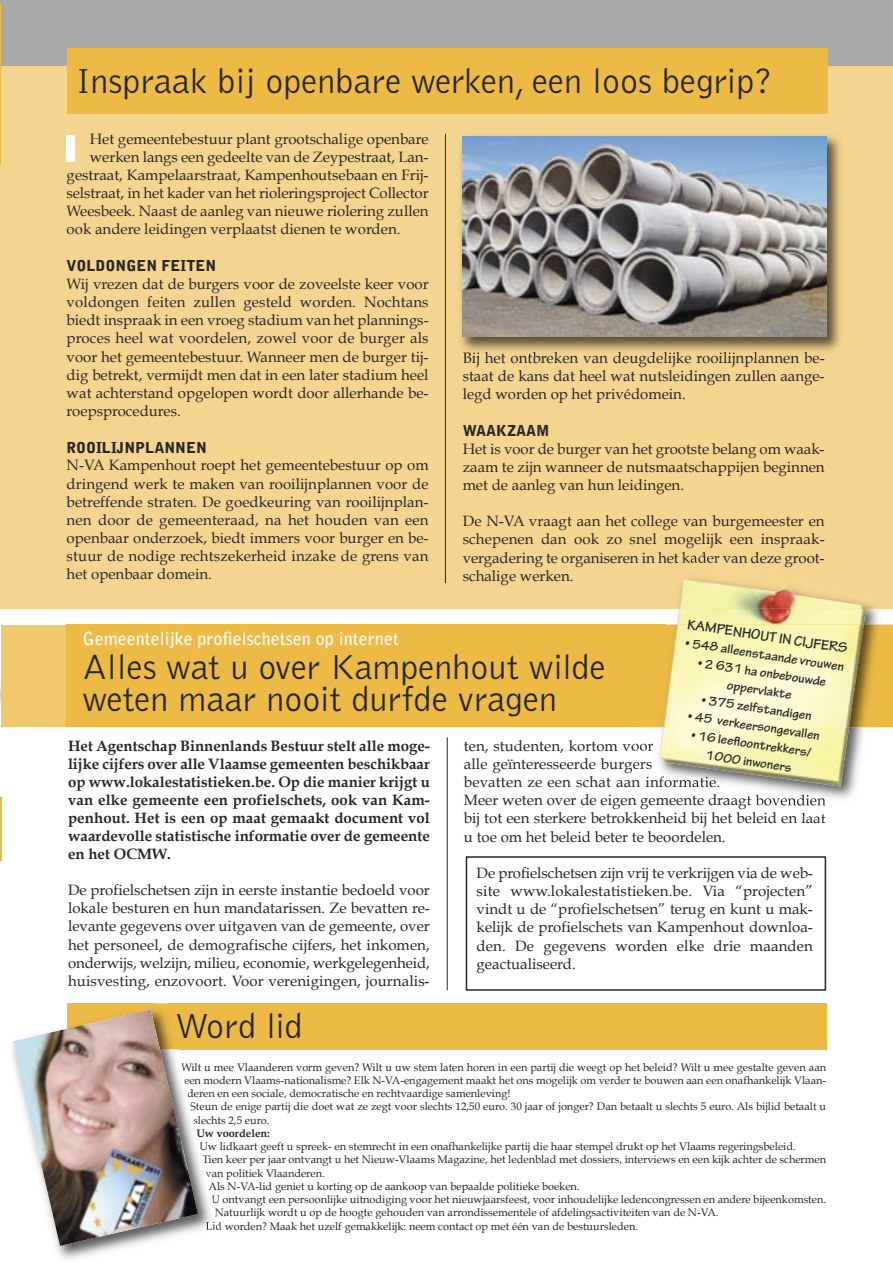
<style>
.page{position:relative;width:893px;height:1263px;background:#fff}
.page>*{position:absolute;margin:0;border:0;box-sizing:border-box;transform-origin:0 0}
.t1{font:300 36px/31.5px "Bell Gothic Std";color:#272627}
.t2{font:700 18px "Bell Gothic Std";color:#fff}
.t3{font:15px/18.1px "Book Antiqua";color:#272627;text-align:justify}
.t4{font:700 15px/18px "Book Antiqua";color:#272627;text-align:justify}
.t5{font:900 15px "Bell Gothic Std";color:#272627}
.t6{font:700 15px "Tekton Pro";color:#272627}
.t7{font:700 13.5px/18px "Tekton Pro";color:#272627;text-align:center}
.t8{font:10.95px "Book Antiqua";color:#272627}
.t9{font:700 10.95px "Book Antiqua";color:#272627}
</style>
<div class="page">
<div style="left:67px;top:1003px;width:759px;height:45px;background:#edba46"></div>
<img style="left:0;top:687px;width:2px;height:141px">
<div style="left:0;top:0;width:893px;height:67px;background:#a9a8a9"></div>
<div style="left:0;top:67px;width:893px;height:542px;background:#f4d590"></div>
<div style="left:67px;top:49px;width:760px;height:65px;background:#edba46"></div>
<hr style="left:0;top:797px;width:1px;height:64px;background:#edba46">
<div style="left:1px;top:625px;width:163px;height:102px;background:#f0c86b"></div>
<div style="left:67px;top:625px;width:826px;height:102px;background:#edba46"></div>
<hr style="left:447px;top:737px;width:1px;height:253px;background:#272627">
<hr style="left:445px;top:134px;width:1px;height:449px;background:#272627">
<div style="left:66px;top:136px;width:9px;height:26px;background:#fff"></div>
<img style="left:460px;top:135px;width:380px;height:222px">
<img style="left:463px;top:352px;width:37px;height:5px">
<img style="left:463px;top:137px;width:363px;height:200px">
<img style="left:866px;top:609px;width:27px;height:16px">
<img style="left:628px;top:727px;width:250px;height:95px">
<img style="left:678px;top:552px;width:197px;height:57px">
<img style="left:864px;top:625px;width:14px;height:97px">
<img style="left:677px;top:609px;width:189px;height:16px">
<img style="left:659px;top:727px;width:190px;height:60px">
<img style="left:679px;top:578px;width:187px;height:31px">
<img style="left:663px;top:625px;width:201px;height:102px">
<div style="left:466px;top:856px;width:360px;height:135px;border:2px solid #272627"></div>
<div style="left:67px;top:1011px;width:759px;height:38px;background:#edba46"></div>
<img style="left:12px;top:1047px;width:208px;height:212px">
<img style="left:154px;top:1003px;width:14px;height:1px">
<img style="left:218px;top:1222px;width:2px;height:8px">
<svg style="left:198px;top:1047px;width:20px;height:199px"></svg>
<img style="left:13px;top:1009px;width:185px;height:237px">
<h1 class="t1" style="left:76px;top:67px;width:698px">Inspraak bij openbare werken, een loos begrip?</h1>
<p class="t3" style="left:90px;top:130px;width:340px">Het gemeentebestuur plant grootschalige openbare</p>
<p class="t3" style="left:90px;top:148px;width:340px">werken langs een gedeelte van de Zeypestraat, Lan-</p>
<p class="t3" style="left:67px;top:166px;width:363px">gestraat, Kampelaarstraat, Kampenhoutsebaan en Frij-</p>
<p class="t3" style="left:67px;top:184px;width:363px">selstraat, in het kader van het rioleringsproject Collector</p>
<p class="t3" style="left:67px;top:202px;width:363px">Weesbeek. Naast de aanleg van nieuwe riolering zullen</p>
<p class="t3" style="left:67px;top:221px;width:335px">ook andere leidingen verplaatst dienen te worden.</p>
<p class="t5" style="left:67px;top:257px;width:151px">VOLDONGEN FEITEN</p>
<p class="t3" style="left:67px;top:275px;width:363px">Wij vrezen dat de burgers voor de zoveelste keer voor voldongen feiten zullen gesteld worden. Nochtans biedt inspraak in een vroeg stadium van het plannings&shy;proces heel wat voordelen, zowel voor de burger als voor het gemeentebestuur. Wanneer men de burger tij&shy;dig betrekt, vermijdt men dat in een later stadium heel wat achterstand opgelopen wordt door allerhande be&shy;roepsprocedures.</p>
<p class="t5" style="left:67px;top:439px;width:142px">ROOILIJNPLANNEN</p>
<p class="t3" style="left:67px;top:456px;width:363px">N-VA Kampenhout roept het gemeentebestuur op om dringend werk te maken van rooilijnplannen voor de betreffende straten. De goedkeuring van rooilijnplan&shy;nen door de gemeenteraad, na het houden van een openbaar onderzoek, biedt immers voor burger en be&shy;stuur de nodige rechtszekerheid inzake de grens van het openbaar domein.</p>
<p class="t3" style="left:463px;top:349px;width:363px">Bij het ontbreken van deugdelijke rooilijnplannen be&shy;staat de kans dat heel wat nutsleidingen zullen aange&shy;legd worden op het privédomein.</p>
<p class="t5" style="left:463px;top:422px;width:88px">WAAKZAAM</p>
<p class="t3" style="left:463px;top:440px;width:363px">Het is voor de burger van het grootste belang om waak&shy;zaam te zijn wanneer de nutsmaatschappijen beginnen met de aanleg van hun leidingen.</p>
<p class="t3" style="left:463px;top:512px;width:363px">De N-VA vraagt aan het college van burgemeester en schepenen dan ook zo snel mogelijk een inspraak&shy;vergadering te organiseren in het kader van deze groot&shy;schalige werken.</p>
<p class="t6" style="left:688px;top:619px;width:163px;rotate:9deg">KAMPENHOUT IN CIJFERS</p>
<p class="t2" style="left:83px;top:628px;width:318px">Gemeentelijke profielschetsen op internet</p>
<h1 class="t1" style="left:83px;top:653px;width:524px">Alles wat u over Kampenhout wilde weten maar nooit durfde vragen</h1>
<p class="t7" style="left:687px;top:634px;width:162px;rotate:9deg">• 548 alleenstaande vrouwen</p>
<p class="t7" style="left:699px;top:654px;width:131px;rotate:9deg">• 2 631 ha onbebouwde oppervlakte</p>
<p class="t7" style="left:703px;top:691px;width:113px;rotate:9deg">• 375 zelfstandigen</p>
<p class="t7" style="left:689px;top:707px;width:135px;rotate:9deg">• 45 verkeersongevallen</p>
<p class="t7" style="left:693px;top:726px;width:123px;rotate:9deg">• 16 leefl oontrekkers/<br>1000 inwoners</p>
<p class="t3" style="left:464px;top:737px;width:363px;text-align:left">ten, studenten, kortom voor<br>alle geïnteresseerde burgers<br>bevatten ze een schat aan informatie.<br>Meer weten over de eigen gemeente draagt bovendien bij tot een sterkere betrokkenheid bij het beleid en laat u toe om het beleid beter te beoordelen.</p>
<p class="t3" style="left:477px;top:864px;width:338px">De profielschetsen zijn vrij te verkrijgen via de web&shy;site www.lokalestatistieken.be. Via “projecten” vindt u de “profielschetsen” terug en kunt u mak&shy;kelijk de profielschets van Kampenhout downloa&shy;den. De gegevens worden elke drie maanden geactualiseerd.</p>
<p class="t4" style="left:68px;top:737px;width:363px">Het Agentschap Binnenlands Bestuur stelt alle moge&shy;lijke cijfers over alle Vlaamse gemeenten beschikbaar op www.lokalestatistieken.be. Op die manier krijgt u van elke gemeente een profielschets, ook van Kam&shy;penhout. Het is een op maat gemaakt document vol waardevolle statistische informatie over de gemeente en het OCMW.</p>
<p class="t3" style="left:68px;top:881px;width:363px">De profielschetsen zijn in eerste instantie bedoeld voor lokale besturen en hun mandatarissen. Ze bevatten re&shy;levante gegevens over uitgaven van de gemeente, over het personeel, de demografische cijfers, het inkomen, onderwijs, welzijn, milieu, economie, werkgelegenheid, huisvesting, enzovoort. Voor verenigingen, journalis-</p>
<h1 class="t1" style="left:175px;top:1012px;width:129px">Word lid</h1>
<p class="t8" style="left:181px;top:1060px;width:647px">Wilt u mee Vlaanderen vorm geven? Wilt u uw stem laten horen in een partij die weegt op het beleid? Wilt u mee gestalte geven aan</p>
<p class="t8" style="left:184px;top:1074px;width:644px">een modern Vlaams-nationalisme? Elk N-VA-engagement maakt het ons mogelijk om verder te bouwen aan een onafhankelijk Vlaan-</p>
<p class="t8" style="left:187px;top:1087px;width:325px">deren en een sociale, democratische en rechtvaardige samenleving!</p>
<p class="t8" style="left:190px;top:1100px;width:637px">Steun de enige partij die doet wat ze zegt voor slechts 12,50 euro. 30 jaar of jonger? Dan betaalt u slechts 5 euro. Als bijlid betaalt u</p>
<p class="t8" style="left:193px;top:1113px;width:78px">slechts 2,5 euro.</p>
<p class="t9" style="left:196px;top:1127px;width:75px">Uw voordelen:</p>
<p class="t8" style="left:199px;top:1140px;width:598px">Uw lidkaart geeft u spreek- en stemrecht in een onafhankelijke partij die haar stempel drukt op het Vlaams regeringsbeleid.</p>
<p class="t8" style="left:202px;top:1153px;width:625px">Tien keer per jaar ontvangt u het Nieuw-Vlaams Magazine, het ledenblad met dossiers, interviews en een kijk achter de schermen</p>
<p class="t8" style="left:206px;top:1166px;width:121px">van politiek Vlaanderen.</p>
<p class="t8" style="left:209px;top:1180px;width:373px">Als N-VA-lid geniet u korting op de aankoop van bepaalde politieke boeken.</p>
<p class="t8" style="left:212px;top:1193px;width:616px">U ontvangt een persoonlijke uitnodiging voor het nieuwjaarsfeest, voor inhoudelijke ledencongressen en andere bijeenkomsten.</p>
<p class="t8" style="left:215px;top:1206px;width:505px">Natuurlijk wordt u op de hoogte gehouden van arrondissementele of afdelingsactiviteiten van de N-VA.</p>
<p class="t8" style="left:205px;top:1219px;width:434px">Lid worden? Maak het uzelf gemakkelijk: neem contact op met één van de bestuursleden.</p>
</div>
